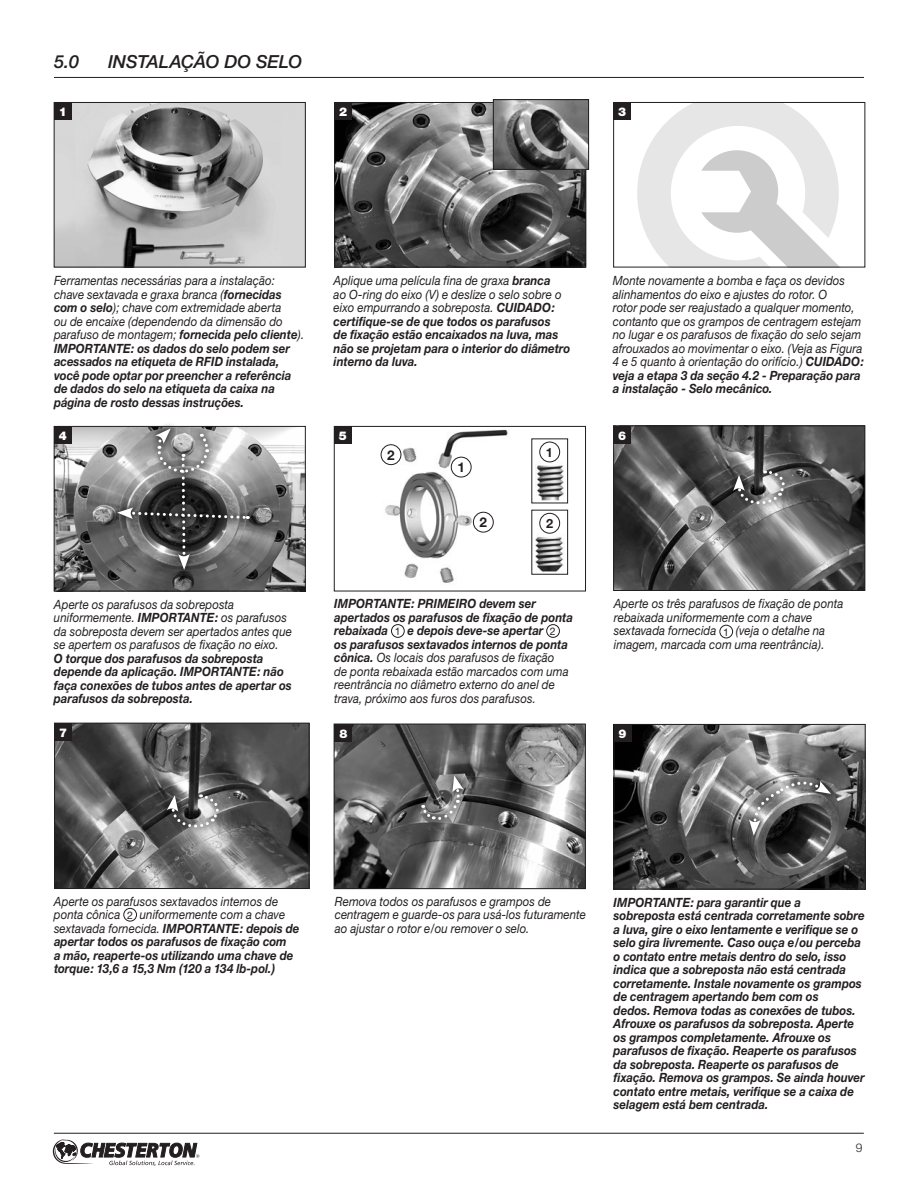
<style>
.page{position:relative;width:918px;height:1188px;background:#fff}
.page>*{position:absolute;margin:0;border:0;box-sizing:border-box;transform-origin:0 0}
.t1{font:italic 500 18px "Helvetica Neue";letter-spacing:-.01em;color:#231f20}
.t2{font:700 13.5px "Helvetica Neue CE";color:#231f20}
.t3{font:italic 700 12.75px/13.5px "Helvetica Neue CE";color:#231f20;scale:.9 1}
.t4{font:italic 12.75px/13.5px "Helvetica Neue CE";letter-spacing:.005em;color:#231f20;scale:.9 1}
.t5{font:700 12.75px "Helvetica Neue CE";color:#231f20}
.t6{font:900 12px "Helvetica Neue CE";color:#fff}
.t7{font:300 12px "Helvetica Neue CE";color:#231f20}
.s1{font-weight:400}
.s2{font-weight:700}
.s3{font-weight:400;font-style:normal;font-size:10.5px}
.s4{font-style:normal;font-size:10.5px}
</style>
<div class="page">
<svg style="left:53px;top:1139px;width:146px;height:27px"></svg>
<hr style="left:54px;top:1133px;width:810px;height:1px;background:#231f20">
<img style="left:56px;top:104px;width:248px;height:161px">
<div style="left:54px;top:102px;width:252px;height:165px;border:1px solid #231f20"></div>
<div style="left:54px;top:102px;width:18px;height:18px;background:#231f20"></div>
<img style="left:336px;top:104px;width:248px;height:161px">
<div style="left:334px;top:102px;width:252px;height:165px;border:1px solid #231f20"></div>
<div style="left:334px;top:102px;width:18px;height:18px;background:#231f20"></div>
<svg style="left:637px;top:104px;width:202px;height:161px"></svg>
<div style="left:613px;top:102px;width:252px;height:165px;border:1px solid #231f20"></div>
<div style="left:613px;top:102px;width:18px;height:18px;background:#231f20"></div>
<img style="left:495px;top:101px;width:92px;height:67px">
<div style="left:493px;top:99px;width:96px;height:71px;border:1px solid #231f20"></div>
<img style="left:380px;top:429px;width:189px;height:154px">
<div style="left:334px;top:426px;width:252px;height:165px;border:1px solid #231f20"></div>
<div style="left:334px;top:426px;width:18px;height:18px;background:#231f20"></div>
<img style="left:56px;top:428px;width:248px;height:161px">
<div style="left:54px;top:426px;width:252px;height:165px;border:1px solid #231f20"></div>
<div style="left:54px;top:426px;width:18px;height:18px;background:#231f20"></div>
<svg style="left:172px;top:570px;width:24px;height:6px"></svg>
<svg style="left:111px;top:501px;width:144px;height:25px"></svg>
<svg style="left:149px;top:424px;width:66px;height:4px"></svg>
<svg style="left:117px;top:428px;width:131px;height:142px;background:#7e7d7d"></svg>
<img style="left:533px;top:516px;width:33px;height:57px">
<div style="left:531px;top:510px;width:37px;height:65px;border:1px solid #231f20"></div>
<div style="left:540px;top:513px;width:20px;height:20px;background:#fff;border-radius:50%"></div>
<div style="left:539px;top:513px;width:21px;height:21px;border:1px solid #231f20;border-radius:50%"></div>
<img style="left:533px;top:445px;width:33px;height:56px">
<div style="left:531px;top:438px;width:37px;height:65px;border:1px solid #231f20"></div>
<div style="left:540px;top:442px;width:20px;height:20px;background:#fff;border-radius:50%"></div>
<div style="left:539px;top:442px;width:21px;height:20px;border:1px solid #231f20;border-radius:50%"></div>
<div style="left:451px;top:457px;width:20px;height:20px;background:#fff;border-radius:50%"></div>
<div style="left:451px;top:457px;width:21px;height:20px;border:1px solid #231f20;border-radius:50%"></div>
<div style="left:473px;top:512px;width:20px;height:20px;background:#fff;border-radius:50%"></div>
<div style="left:473px;top:512px;width:21px;height:20px;border:1px solid #231f20;border-radius:50%"></div>
<div style="left:381px;top:445px;width:20px;height:20px;background:#fff;border-radius:50%"></div>
<div style="left:381px;top:444px;width:20px;height:21px;border:1px solid #231f20;border-radius:50%"></div>
<img style="left:615px;top:428px;width:248px;height:161px">
<div style="left:613px;top:426px;width:252px;height:165px;border:1px solid #231f20"></div>
<svg style="left:727px;top:464px;width:64px;height:47px"></svg>
<svg style="left:733px;top:469px;width:54px;height:37px;background:#7b7b7b"></svg>
<div style="left:613px;top:426px;width:18px;height:18px;background:#231f20"></div>
<img style="left:56px;top:725px;width:251px;height:162px">
<div style="left:54px;top:723px;width:255px;height:166px;border:1px solid #231f20"></div>
<div style="left:54px;top:723px;width:18px;height:18px;background:#231f20"></div>
<img style="left:336px;top:726px;width:248px;height:161px">
<div style="left:334px;top:724px;width:252px;height:165px;border:1px solid #231f20"></div>
<div style="left:334px;top:724px;width:18px;height:18px;background:#231f20"></div>
<img style="left:616px;top:726px;width:248px;height:161px">
<div style="left:614px;top:724px;width:252px;height:165px;border:1px solid #231f20"></div>
<div style="left:614px;top:724px;width:18px;height:18px;background:#231f20"></div>
<svg style="left:415px;top:769px;width:55px;height:57px"></svg>
<svg style="left:421px;top:776px;width:43px;height:46px;background:#7c7c7c"></svg>
<svg style="left:160px;top:788px;width:66px;height:46px"></svg>
<svg style="left:167px;top:793px;width:54px;height:37px;background:#7d7c7c"></svg>
<svg style="left:742px;top:775px;width:95px;height:67px;background:#6b6a6a"></svg>
<svg style="left:749px;top:780px;width:82px;height:56px;background:#6c6c6c"></svg>
<hr style="left:54px;top:77px;width:810px;height:1px;background:#231f20">
<div style="left:719px;top:625px;width:14px;height:13px;border:1px solid #231f20;border-radius:50%"></div>
<div style="left:391px;top:624px;width:14px;height:14px;border:1px solid #231f20;border-radius:50%"></div>
<div style="left:546px;top:624px;width:14px;height:14px;border:1px solid #231f20;border-radius:50%"></div>
<div style="left:123px;top:908px;width:14px;height:13px;border:1px solid #231f20;border-radius:50%"></div>
<h1 class="t1" style="left:54px;top:51px;width:27px">5.0</h1>
<h1 class="t1" style="left:108px;top:51px;width:196px">INSTALAÇÃO DO SELO</h1>
<p class="t6" style="left:59px;top:104px;width:10px">1</p>
<p class="t6" style="left:339px;top:104px;width:10px">2</p>
<p class="t6" style="left:618px;top:104px;width:10px">3</p>
<p class="t3" style="left:334px;top:274px;width:265px"><span class="s1">Aplique uma película fina de graxa</span> branca<br><span class="s1">ao O-ring do eixo (V) e deslize o selo sobre o eixo empurrando a sobreposta.</span> CUIDADO: certifique-se de que todos os parafusos<br>de fixação estão encaixados na luva, mas não se projetam para o interior do diâmetro interno da luva.</p>
<p class="t3" style="left:54px;top:274px;width:280px"><span class="s1">Ferramentas necessárias para a instalação: chave sextavada e graxa branca (</span>fornecidas com o selo<span class="s1">); chave com extremidade aberta<br>ou de encaixe (dependendo da dimensão do parafuso de montagem;</span> fornecida pelo cliente<span class="s1">).<br></span>IMPORTANTE: os dados do selo podem ser acessados na etiqueta de RFID instalada, você pode optar por preencher a referência de dados do selo na etiqueta da caixa na página de rosto dessas instruções.</p>
<p class="t4" style="left:613px;top:274px;width:280px">Monte novamente a bomba e faça os devidos alinhamentos do eixo e ajustes do rotor. O<br>rotor pode ser reajustado a qualquer momento, contanto que os grampos de centragem estejam no lugar e os parafusos de fixação do selo sejam afrouxados ao movimentar o eixo. (Veja as Figura 4 e 5 quanto à orientação do orifício.) <span class="s2">CUIDADO: veja a etapa 3 da seção 4.2 - Preparação para a instalação - Selo mecânico.</span></p>
<p class="t6" style="left:59px;top:428px;width:10px">4</p>
<p class="t6" style="left:339px;top:428px;width:10px">5</p>
<p class="t2" style="left:387px;top:447px;width:9px">2</p>
<p class="t2" style="left:457px;top:459px;width:9px">1</p>
<p class="t2" style="left:480px;top:514px;width:9px">2</p>
<p class="t5" style="left:546px;top:444px;width:9px">1</p>
<p class="t5" style="left:546px;top:516px;width:9px">2</p>
<p class="t4" style="left:54px;top:597px;width:266px">Aperte os parafusos da sobreposta uniformemente. <span class="s2">IMPORTANTE:</span> os parafusos da sobreposta devem ser apertados antes que se apertem os parafusos de fixação no eixo.</p>
<p class="t3" style="left:54px;top:652px;width:266px">O torque dos parafusos da sobreposta depende da aplicação. IMPORTANTE: não faça conexões de tubos antes de apertar os parafusos da sobreposta.</p>
<p class="t3" style="left:334px;top:597px;width:267px">IMPORTANTE: PRIMEIRO devem ser apertados os parafusos de fixação de ponta rebaixada <span class="s3">1</span> e depois deve-se apertar <span class="s3">2<br></span>os parafusos sextavados internos de ponta cônica. <span class="s1">Os locais dos parafusos de fixação<br>de ponta rebaixada estão marcados com uma reentrância no diâmetro externo do anel de trava, próximo aos furos dos parafusos.</span></p>
<p class="t6" style="left:618px;top:428px;width:10px">6</p>
<p class="t4" style="left:614px;top:597px;width:257px">Aperte os três parafusos de fixação de ponta rebaixada uniformemente com a chave sextavada fornecida <span class="s4">1</span> (veja o detalhe na imagem, marcada com uma reentrância).</p>
<p class="t6" style="left:59px;top:725px;width:10px">7</p>
<p class="t6" style="left:339px;top:726px;width:10px">8</p>
<p class="t6" style="left:619px;top:726px;width:10px">9</p>
<p class="t3" style="left:54px;top:895px;width:274px"><span class="s1">Aperte os parafusos sextavados internos de ponta cônica</span> <span class="s3">2</span> <span class="s1">uniformemente com a chave sextavada fornecida.</span> IMPORTANTE: depois de apertar todos os parafusos de fixação com<br>a mão, reaperte-os utilizando uma chave de torque: 13,6 a 15,3 Nm (120 a 134 lb-pol.)</p>
<p class="t4" style="left:335px;top:894px;width:281px">Remova todos os parafusos e grampos de centragem e guarde-os para usá-los futuramente ao ajustar o rotor e/ou remover o selo.</p>
<p class="t3" style="left:614px;top:896px;width:281px">IMPORTANTE: para garantir que a sobreposta está centrada corretamente sobre a luva, gire o eixo lentamente e verifique se o selo gira livremente. Caso ouça e/ou perceba o contato entre metais dentro do selo, isso indica que a sobreposta não está centrada corretamente. Instale novamente os grampos de centragem apertando bem com os<br>dedos. Remova todas as conexões de tubos.<br>Afrouxe os parafusos da sobreposta. Aperte os grampos completamente. Afrouxe os parafusos de fixação. Reaperte os parafusos da sobreposta. Reaperte os parafusos de fixação. Remova os grampos. Se ainda houver contato entre metais, verifique se a caixa de selagem está bem centrada.</p>
<p class="t7" style="left:856px;top:1140px;width:8px">9</p>
</div>
